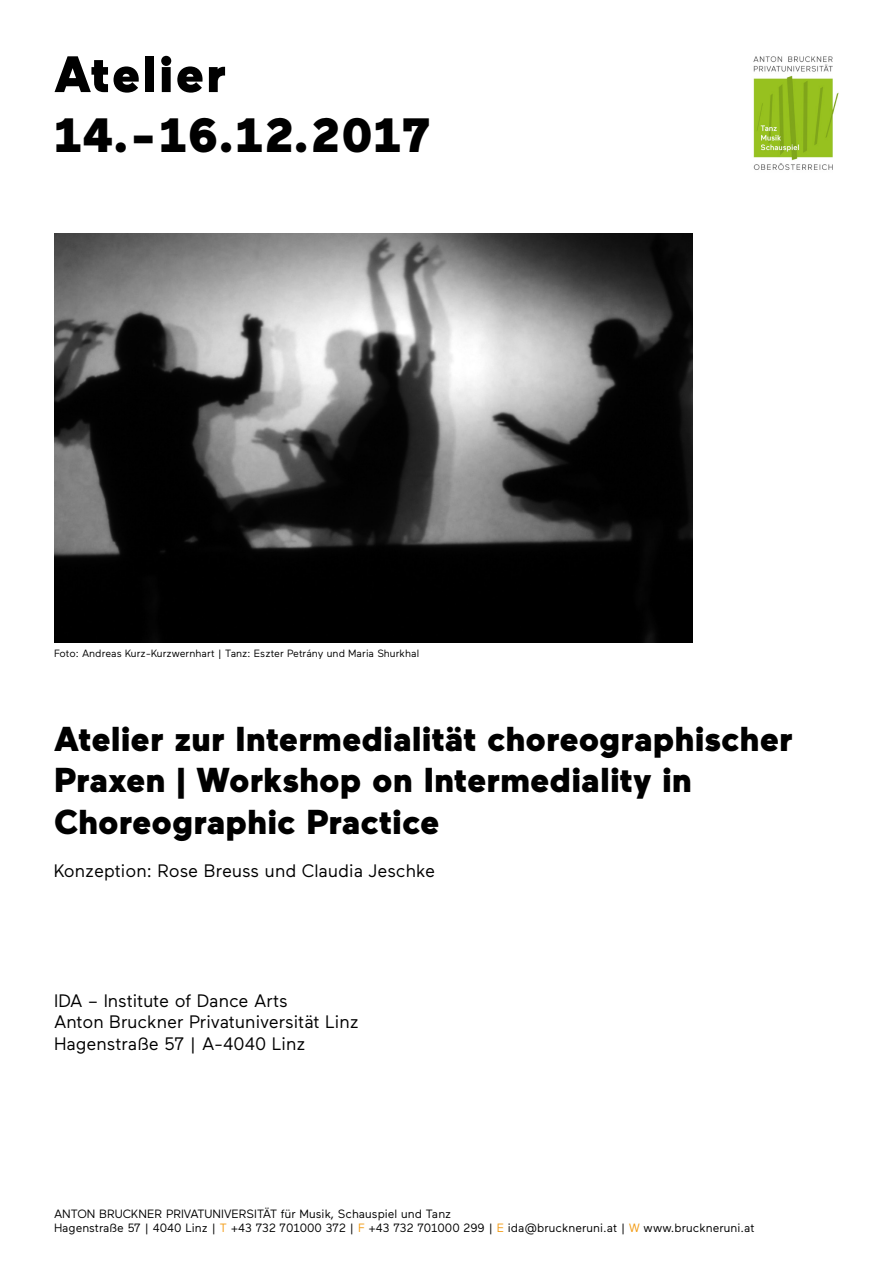
<style>
.page{position:relative;width:893px;height:1263px;background:#fff}
.page>*{position:absolute;margin:0;border:0;box-sizing:border-box;transform-origin:0 0}
.t1{font:900 51px "Maax";letter-spacing:.04em;color:#000}
.t2{font:900 48px "Maax";color:#000}
.t3{font:900 34.5px/41.4px "Maax";color:#000}
.t4{font:18px/21.6px "Maax";letter-spacing:-.005em;color:#000}
.t5{font:12px/14.4px "Maax";color:#000}
.t6{font:10.5px "Maax";color:#000}
.s1{color:#f29b14}
</style>
<div class="page">
<img style="left:54px;top:234px;width:638px;height:408px">
<img style="left:753px;top:56px;width:86px;height:114px">
<h1 class="t1" style="left:54px;top:46px;width:173px">Atelier</h1>
<h2 class="t2" style="left:54px;top:108px;width:377px">14.-16.12.2017</h2>
<p class="t6" style="left:54px;top:648px;width:367px">Foto: Andreas Kurz-Kurzwernhart | Tanz: Eszter Petrány und Maria Shurkhal</p>
<h3 class="t3" style="left:54px;top:718px;width:740px">Atelier zur Intermedialität choreographischer<br>Praxen | Workshop on Intermediality in<br>Choreographic Practice</h3>
<h3 class="t4" style="left:54px;top:860px;width:383px">Konzeption: Rose Breuss und Claudia Jeschke</h3>
<h3 class="t4" style="left:54px;top:990px;width:306px">IDA – Institute of Dance Arts<br>Anton Bruckner Privatuniversität Linz<br>Hagenstraße 57 | A-4040 Linz</h3>
<p class="t5" style="left:54px;top:1207px;width:702px">ANTON BRUCKNER PRIVATUNIVERSITÄT für Musik, Schauspiel und Tanz<br>Hagenstraße 57 | 4040 Linz | <span class="s1">T</span> +43 732 701000 372 | <span class="s1">F</span> +43 732 701000 299 | <span class="s1">E</span> ida@bruckneruni.at | <span class="s1">W</span> www.bruckneruni.at</p>
</div>
